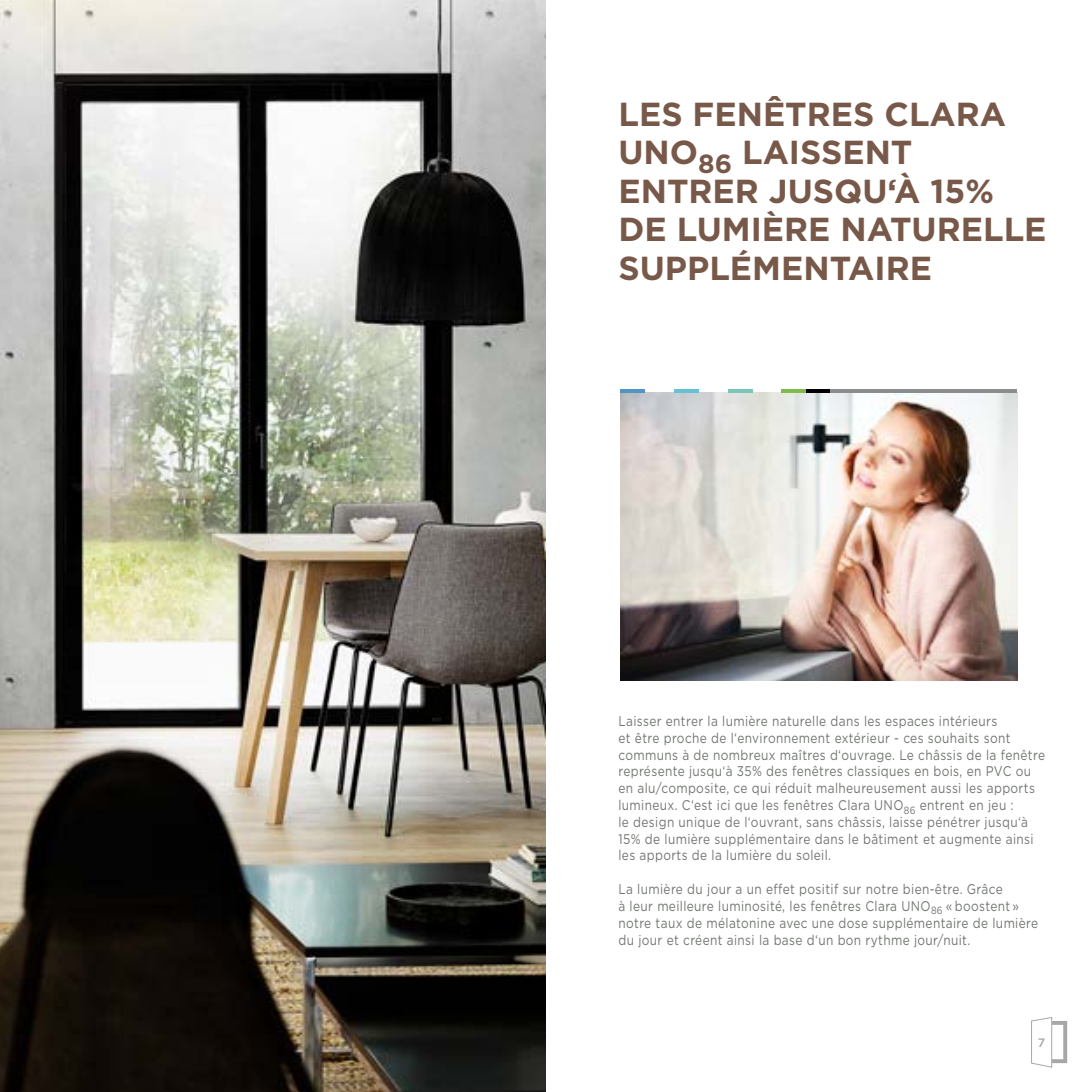
<style>
.page{position:relative;width:1092px;height:1092px;background:#fff}
.page>*{position:absolute;margin:0;border:0;box-sizing:border-box;transform-origin:0 0}
.t1{font:700 33.25px/38.5px "Gotham";color:#785949}
.t2{font:14px/16.8px "Gotham";letter-spacing:.03em;color:#717670;scale:.85 1}
.t3{font:500 12.25px "Gotham";color:#4f4f4f}
</style>
<div class="page">
<img style="left:0;top:0;width:546px;height:1091px">
<img style="left:620px;top:392px;width:397px;height:288px">
<svg style="left:1031px;top:1017px;width:36px;height:51px"></svg>
<hr style="left:805px;top:389px;width:25px;height:3px;background:#000">
<hr style="left:620px;top:389px;width:25px;height:3px;background:#5195c5">
<hr style="left:673px;top:389px;width:25px;height:3px;background:#62c3d4">
<hr style="left:727px;top:389px;width:25px;height:3px;background:#7ac6ba">
<hr style="left:781px;top:389px;width:25px;height:3px;background:#7fbc4a">
<hr style="left:830px;top:389px;width:187px;height:3px;background:#8c8d8f">
<h1 class="t1" style="left:618px;top:95px;width:429px">LES FENÊTRES CLARA<br>UNO<sub>86</sub> LAISSENT<br>ENTRER JUSQU‘À 15%<br>DE LUMIÈRE NATURELLE<br>SUPPLÉMENTAIRE</h1>
<p class="t2" style="left:618px;top:712px;width:503px">Laisser entrer la lumière naturelle dans les espaces intérieurs<br>et être proche de l‘environnement extérieur - ces souhaits sont communs à de nombreux maîtres d‘ouvrage. Le châssis de la fenêtre représente jusqu‘à 35% des fenêtres classiques en bois, en PVC ou en alu/composite, ce qui réduit malheureusement aussi les apports lumineux. C‘est ici que les fenêtres Clara UNO<sub>86</sub> entrent en jeu :<br>le design unique de l‘ouvrant, sans châssis, laisse pénétrer jusqu‘à 15% de lumière supplémentaire dans le bâtiment et augmente ainsi les apports de la lumière du soleil.</p>
<p class="t2" style="left:618px;top:880px;width:495px">La lumière du jour a un effet positif sur notre bien-être. Grâce<br>à leur meilleure luminosité, les fenêtres Clara UNO<sub>86</sub> « boostent » notre taux de mélatonine avec une dose supplémentaire de lumière du jour et créent ainsi la base d‘un bon rythme jour/nuit.</p>
<p class="t3" style="left:1037px;top:1034px;width:9px">7</p>
</div>
